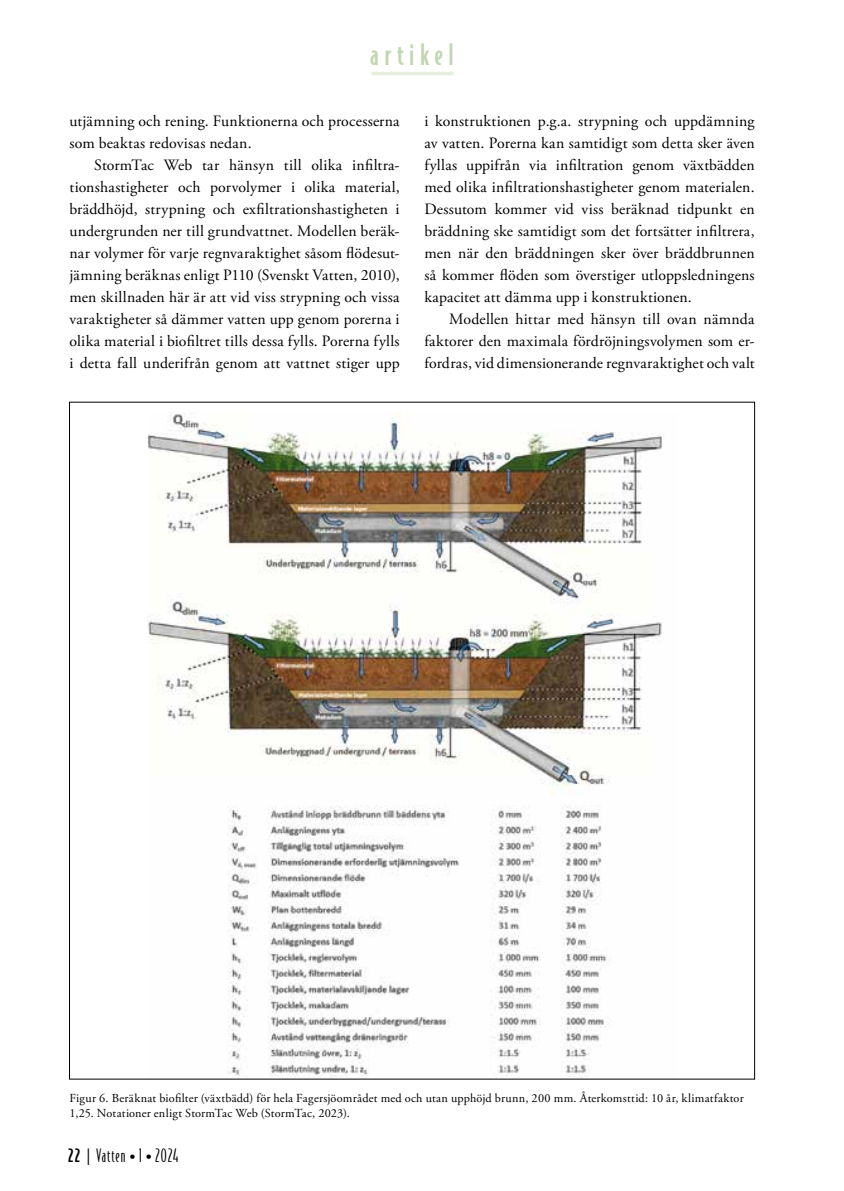
<style>
.page{position:relative;width:844px;height:1191px;background:#fff}
.page>*{position:absolute;margin:0;border:0;box-sizing:border-box;transform-origin:0 0}
.t1{font:500 28px "Bodega Sans";letter-spacing:.195em;color:#c2d6b0}
.t2{font:300 17.5px "Bodega Sans";letter-spacing:.05em;color:#000}
.t3{font:15.75px/22.1px "Adobe Garamond Pro";letter-spacing:.015em;color:#000;text-align:justify}
.t4{font:12.25px/15.8px "Adobe Garamond Pro";letter-spacing:.015em;color:#000}
.s1{font-weight:500}
.s2{font-family:"Adobe Garamond Pro";font-weight:400;font-size:15.75px}
</style>
<div class="page">
<hr style="left:371px;top:72px;width:82px;height:3px;background:#e7efdf">
<img style="left:147px;top:412px;width:515px;height:665px">
<h1 class="t1" style="left:370px;top:37px;width:85px">artikel</h1>
<p class="t3" style="left:69px;top:110px;width:331px">utjämning och rening. Funktionerna och processerna som beaktas redovisas nedan.</p>
<p class="t3" style="left:69px;top:154px;width:331px;text-indent:25px">StormTac Web tar hänsyn till olika infiltra&shy;tionshastigheter och porvolymer i olika material, bräddhöjd, strypning och exfiltrationshastigheten i undergrunden ner till grundvattnet. Modellen beräk&shy;nar volymer för varje regnvaraktighet såsom flödesut&shy;jämning beräknas enligt P110 (Svenskt Vatten, 2010), men skillnaden här är att vid viss strypning och vissa varaktigheter så dämmer vatten upp genom porerna i olika material i biofiltret tills dessa fylls. Porerna fylls i detta fall underifrån genom att vattnet stiger upp</p>
<p class="t3" style="left:424px;top:110px;width:331px">i konstruktionen p.g.a. strypning och uppdämning av vatten. Porerna kan samtidigt som detta sker även fyllas uppifrån via infiltration genom växtbädden med olika infiltrationshastigheter genom materialen.<br>Dessutom kommer vid viss beräknad tidpunkt en bräddning ske samtidigt som det fortsätter infiltrera, men när den bräddningen sker över bräddbrunnen så kommer flöden som överstiger utloppsledningens kapacitet att dämma upp i konstruktionen.</p>
<p class="t3" style="left:424px;top:309px;width:331px;text-indent:25px">Modellen hittar med hänsyn till ovan nämnda faktorer den maximala fördröjningsvolymen som er&shy;fordras, vid dimensionerande regnvaraktighet och valt</p>
<p class="t4" style="left:69px;top:1090px;width:675px">Figur 6. Beräknat biofilter (växtbädd) för hela Fagersjöområdet med och utan upphöjd brunn, 200 mm. Återkomsttid: 10 år, klimatfaktor<br>1,25. Notationer enligt StormTac Web (StormTac, 2023).</p>
<p class="t2" style="left:68px;top:1145px;width:111px"><span class="s1">22</span> | Vatten <span class="s2">•</span> 1 <span class="s2">•</span> 2024</p>
</div>
